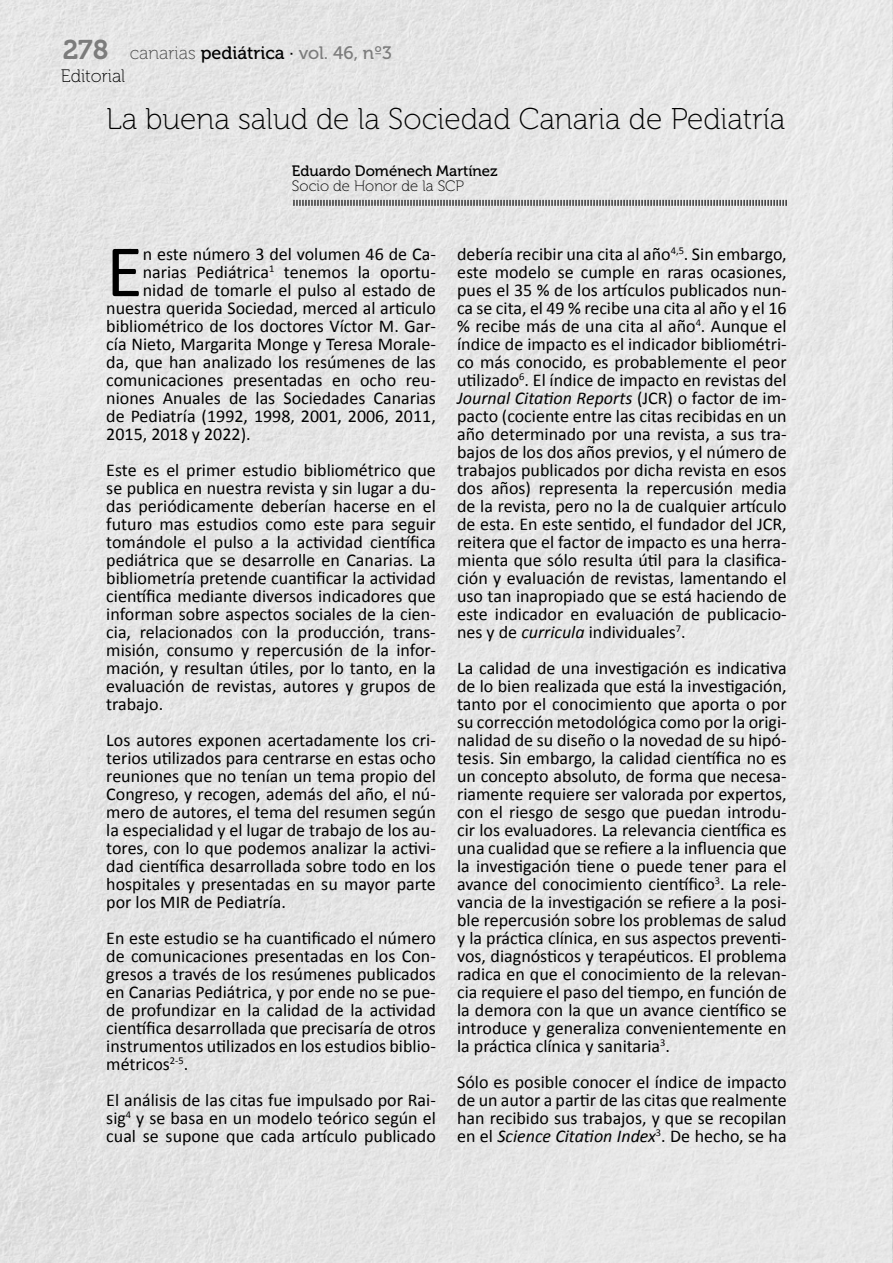
<style>
.page{position:relative;width:893px;height:1263px;background:#e6e6e6}
.page>*{position:absolute;margin:0;border:0;box-sizing:border-box;transform-origin:0 0}
.t1{font:74.7px "Calibri";color:#000}
.t2{font:30px "Museo 100";color:#000}
.t3{font:18px/18px "Calibri";color:#000;text-align:justify}
.t4{font:18px "Museo 500";color:#000}
.t5{font:18px "Museo 100";color:#000}
.t6{font:15px "Museo 500";color:#000}
.t7{font:15px "Museo 100";color:#000}
.s1{font-family:"Museo 700";font-size:27px;color:#7c7c7c}
.s2{font-family:"Museo 100";color:#484848}
.s3{color:#7c7c7c}
.s4{font-style:italic}
</style>
<div class="page">
<svg style="left:293px;top:200px;width:494px;height:6px;background:#919191"></svg>
<p class="t4" style="left:63px;top:42px;width:331px"><span class="s1">278</span> <span class="s2">canarias</span> pediátrica · <span class="s3">vol. 46, nº3</span></p>
<p class="t5" style="left:61px;top:66px;width:66px">Editorial</p>
<h2 class="t2" style="left:106px;top:103px;width:680px">La buena salud de la Sociedad Canaria de Pediatría</h2>
<p class="t6" style="left:292px;top:163px;width:207px">Eduardo Doménech Martínez</p>
<p class="t7" style="left:292px;top:178px;width:174px">Socio de Honor de la SCP</p>
<h1 class="t1" style="left:106px;top:225px;width:38px">E</h1>
<p class="t3" style="left:143px;top:244px;width:295px">n este número 3 del volumen 46 de Ca-</p>
<p class="t3" style="left:143px;top:262px;width:295px">narias Pediátrica<sup>1</sup> tenemos la oportu-</p>
<p class="t3" style="left:143px;top:280px;width:295px">nidad de tomarle el pulso al estado de</p>
<p class="t3" style="left:106px;top:298px;width:331px">nuestra querida Sociedad, merced al articulo</p>
<p class="t3" style="left:106px;top:316px;width:331px">bibliométrico de los doctores Víctor M. Gar-</p>
<p class="t3" style="left:106px;top:334px;width:331px">cía Nieto, Margarita Monge y Teresa Morale-</p>
<p class="t3" style="left:106px;top:352px;width:331px">da, que han analizado los resúmenes de las</p>
<p class="t3" style="left:106px;top:370px;width:331px">comunicaciones presentadas en ocho reu-</p>
<p class="t3" style="left:106px;top:388px;width:331px">niones Anuales de las Sociedades Canarias</p>
<p class="t3" style="left:106px;top:406px;width:331px">de Pediatría (1992, 1998, 2001, 2006, 2011,</p>
<p class="t3" style="left:106px;top:424px;width:146px">2015, 2018 y 2022).</p>
<p class="t3" style="left:106px;top:460px;width:331px">Este es el primer estudio bibliométrico que se publica en nuestra revista y sin lugar a du&shy;das periódicamente deberían hacerse en el futuro mas estudios como este para seguir tomándole el pulso a la actividad científica pediátrica que se desarrolle en Canarias. La bibliometría pretende cuantificar la actividad científica mediante diversos indicadores que informan sobre aspectos sociales de la cien&shy;cia, relacionados con la producción, trans&shy;misión, consumo y repercusión de la infor&shy;mación, y resultan útiles, por lo tanto, en la evaluación de revistas, autores y grupos de trabajo.</p>
<p class="t3" style="left:106px;top:730px;width:331px">Los autores exponen acertadamente los cri&shy;terios utilizados para centrarse en estas ocho reuniones que no tenían un tema propio del Congreso, y recogen, además del año, el nú&shy;mero de autores, el tema del resumen según la especialidad y el lugar de trabajo de los au&shy;tores, con lo que podemos analizar la activi&shy;dad científica desarrollada sobre todo en los hospitales y presentadas en su mayor parte por los MIR de Pediatría.</p>
<p class="t3" style="left:106px;top:928px;width:331px">En este estudio se ha cuantificado el número de comunicaciones presentadas en los Con&shy;gresos a través de los resúmenes publicados en Canarias Pediátrica, y por ende no se pue&shy;de profundizar en la calidad de la actividad científica desarrollada que precisaría de otros instrumentos utilizados en los estudios biblio&shy;métricos<sup>2-5</sup>.</p>
<p class="t3" style="left:106px;top:1090px;width:331px">El análisis de las citas fue impulsado por Rai&shy;sig<sup>4</sup> y se basa en un modelo teórico según el cual se supone que cada artículo publicado</p>
<p class="t3" style="left:457px;top:244px;width:331px">debería recibir una cita al año<sup>4,5</sup>. Sin embargo, este modelo se cumple en raras ocasiones, pues el 35 % de los artículos publicados nun&shy;ca se cita, el 49 % recibe una cita al año y el 16 % recibe más de una cita al año<sup>4</sup>. Aunque el índice de impacto es el indicador bibliométri&shy;co más conocido, es probablemente el peor utilizado<sup>6</sup>. El índice de impacto en revistas del <span class="s4">Journal Citation Reports</span> (JCR) o factor de im&shy;pacto (cociente entre las citas recibidas en un año determinado por una revista, a sus tra&shy;bajos de los dos años previos, y el número de trabajos publicados por dicha revista en esos dos años) representa la repercusión media de la revista, pero no la de cualquier artículo de esta. En este sentido, el fundador del JCR, reitera que el factor de impacto es una herra&shy;mienta que sólo resulta útil para la clasifica&shy;ción y evaluación de revistas, lamentando el uso tan inapropiado que se está haciendo de este indicador en evaluación de publicacio&shy;nes y de <span class="s4">curricula</span> individuales<sup>7</sup>.</p>
<p class="t3" style="left:457px;top:658px;width:331px">La calidad de una investigación es indicativa de lo bien realizada que está la investigación, tanto por el conocimiento que aporta o por su corrección metodológica como por la origi&shy;nalidad de su diseño o la novedad de su hipó&shy;tesis. Sin embargo, la calidad científica no es un concepto absoluto, de forma que necesa&shy;riamente requiere ser valorada por expertos, con el riesgo de sesgo que puedan introdu&shy;cir los evaluadores. La relevancia científica es una cualidad que se refiere a la influencia que la investigación tiene o puede tener para el avance del conocimiento científico<sup>3</sup>. La rele&shy;vancia de la investigación se refiere a la posi&shy;ble repercusión sobre los problemas de salud y la práctica clínica, en sus aspectos preventi&shy;vos, diagnósticos y terapéuticos. El problema radica en que el conocimiento de la relevan&shy;cia requiere el paso del tiempo, en función de la demora con la que un avance científico se introduce y generaliza convenientemente en la práctica clínica y sanitaria<sup>3</sup>.</p>
<p class="t3" style="left:457px;top:1072px;width:331px">Sólo es posible conocer el índice de impacto de un autor a partir de las citas que realmente han recibido sus trabajos, y que se recopilan en el <span class="s4">Science Citation Index</span><sup>3</sup>. De hecho, se ha</p>
</div>
